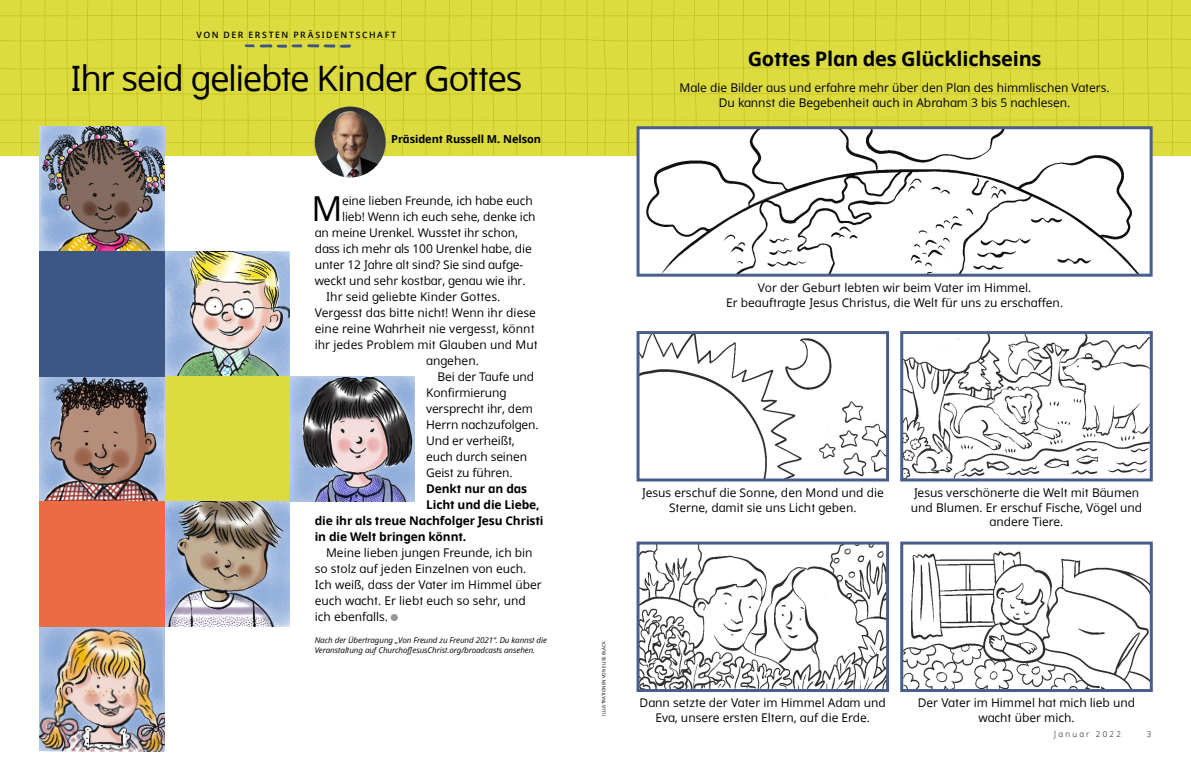
<style>
.page{position:relative;width:1191px;height:774px;background:#fff}
.page>*{position:absolute;margin:0;border:0;box-sizing:border-box;transform-origin:0 0}
.t1{font:35px "Dots Solidlds Lat";letter-spacing:-.04em;color:#000}
.ARTCL_para_first{font:34.4px "Dots Solidlds Lat";color:#000}
.t2{font:700 20px "Dots Solidlds Lat";letter-spacing:-.01em;color:#000}
.ARTCL_para{font:12px/16px "Dots Solidlds Lat";color:#000}
.Panel_captions{font:12px/14.9px "Dots Solidlds Lat";color:#000;text-align:center}
.ARTCL_para_first-2{font:12px "Dots Solidlds Lat";letter-spacing:-.01em;color:#000}
.TOPIC-1_para_first_n{font:12px/14.5px "Dots Solidlds Lat";color:#000;text-align:center}
.ARTCL_para-2{font:700 12px "Dots Solidlds Lat";letter-spacing:-.01em;color:#000}
.ARTCL-BY_para_first{font:700 11px "Dots Solidlds Lat";letter-spacing:-.005em;color:#000}
.t3{font:600 8.8px "Dots Solidlds Lat";letter-spacing:.18em;color:#000}
.t4{font:italic 8px/10px "Dots Solidlds Lat";letter-spacing:-.01em;color:#000}
.t5{font:300 8px "Dots Solidlds Lat";letter-spacing:.28em;color:#000}
.FIGimg-CRDT_para{font:4.5px "Dots Solidlds Lat";color:#000}
.s1{font-family:"Ding P Ilds Dpi";font-size:10px;color:#969798}
</style>
<div class="page">
<svg style="left:395px;top:0;width:403px;height:156px;background:#dad93c"></svg>
<svg style="left:0;top:0;width:395px;height:156px;background:#dad93c"></svg>
<svg style="left:798px;top:0;width:393px;height:156px;background:#dad93c"></svg>
<img style="left:315px;top:107px;width:71px;height:70px;border-radius:35px">
<img style="left:640px;top:335px;width:245px;height:142px">
<div style="left:636px;top:331px;width:253px;height:150px;border:3px solid #485f8c"></div>
<img style="left:904px;top:335px;width:244px;height:142px">
<div style="left:900px;top:331px;width:252px;height:150px;border:3px solid #485f8c"></div>
<img style="left:640px;top:545px;width:245px;height:143px">
<div style="left:636px;top:541px;width:253px;height:151px;border:3px solid #485f8c"></div>
<img style="left:904px;top:551px;width:244px;height:137px">
<div style="left:900px;top:541px;width:252px;height:151px;border:3px solid #485f8c"></div>
<img style="left:165px;top:251px;width:125px;height:125px">
<div style="left:165px;top:376px;width:125px;height:125px;background:#dcdb3f"></div>
<img style="left:165px;top:501px;width:125px;height:125px">
<img style="left:40px;top:126px;width:125px;height:125px">
<img style="left:40px;top:376px;width:125px;height:125px">
<div style="left:40px;top:251px;width:125px;height:125px;background:#3c5786"></div>
<img style="left:40px;top:626px;width:125px;height:125px">
<div style="left:40px;top:501px;width:125px;height:125px;background:#eb6b44"></div>
<img style="left:290px;top:376px;width:125px;height:125px">
<img style="left:640px;top:130px;width:508px;height:143px">
<div style="left:636px;top:126px;width:516px;height:151px;border:3px solid #485f8c"></div>
<svg style="left:244px;top:44px;width:107px;height:4px"></svg>
<p class="t3" style="left:196px;top:29px;width:201px">VON DER ERSTEN PRÄSIDENTSCHAFT</p>
<p class="t1" style="left:70px;top:52px;width:453px">Ihr seid geliebte Kinder Gottes</p>
<p class="ARTCL-BY_para_first" style="left:391px;top:131px;width:151px">Präsident Russell M. Nelson</p>
<p class="ARTCL_para_first" style="left:311px;top:184px;width:33px">M</p>
<p class="ARTCL_para_first-2" style="left:342px;top:192px;width:192px">eine lieben Freunde, ich habe euch</p>
<p class="ARTCL_para_first-2" style="left:342px;top:208px;width:195px">lieb! Wenn ich euch sehe, denke ich</p>
<p class="ARTCL_para_first-2" style="left:315px;top:224px;width:205px">an meine Urenkel. Wusstet ihr schon,</p>
<p class="ARTCL_para_first-2" style="left:315px;top:240px;width:218px">dass ich mehr als 100 Urenkel habe, die</p>
<p class="ARTCL_para_first-2" style="left:315px;top:256px;width:210px">unter 12 Jahre alt sind? Sie sind aufge-</p>
<p class="ARTCL_para_first-2" style="left:315px;top:272px;width:212px">weckt und sehr kostbar, genau wie ihr.</p>
<p class="ARTCL_para" style="left:326px;top:289px;width:176px">Ihr seid geliebte Kinder Gottes.</p>
<p class="ARTCL_para" style="left:315px;top:305px;width:223px">Vergesst das bitte nicht! Wenn ihr diese</p>
<p class="ARTCL_para" style="left:315px;top:321px;width:221px">eine reine Wahrheit nie vergesst, könnt</p>
<p class="ARTCL_para" style="left:315px;top:337px;width:224px">ihr jedes Problem mit Glauben und Mut</p>
<p class="ARTCL_para" style="left:426px;top:353px;width:54px">angehen.</p>
<p class="ARTCL_para" style="left:437px;top:369px;width:98px">Bei der Taufe und</p>
<p class="ARTCL_para" style="left:426px;top:385px;width:82px">Konfirmierung</p>
<p class="ARTCL_para" style="left:426px;top:401px;width:108px">versprecht ihr, dem</p>
<p class="ARTCL_para" style="left:426px;top:417px;width:114px">Herrn nachzufolgen.</p>
<p class="ARTCL_para" style="left:426px;top:433px;width:90px">Und er verheißt,</p>
<p class="ARTCL_para" style="left:426px;top:449px;width:102px">euch durch seinen</p>
<p class="ARTCL_para" style="left:426px;top:465px;width:88px">Geist zu führen.</p>
<p class="ARTCL_para-2" style="left:426px;top:480px;width:102px">Denkt nur an das</p>
<p class="ARTCL_para-2" style="left:426px;top:496px;width:115px">Licht und die Liebe,</p>
<p class="ARTCL_para-2" style="left:315px;top:512px;width:230px">die ihr als treue Nachfolger Jesu Christi</p>
<p class="ARTCL_para-2" style="left:315px;top:528px;width:153px">in die Welt bringen könnt.</p>
<p class="ARTCL_para" style="left:315px;top:545px;width:228px;text-indent:11px">Meine lieben jungen Freunde, ich bin so stolz auf jeden Einzelnen von euch.<br>Ich weiß, dass der Vater im Himmel über euch wacht. Er liebt euch so sehr, und ich ebenfalls. <span class="s1">●</span></p>
<p class="t4" style="left:315px;top:635px;width:234px">Nach der Übertragung „Von Freund zu Freund 2021“. Du kannst die<br>Veranstaltung auf ChurchofJesusChrist.org/broadcasts ansehen.</p>
<p class="t2" style="left:747px;top:44px;width:295px">Gottes Plan des Glücklichseins</p>
<p class="TOPIC-1_para_first_n" style="left:679px;top:81px;width:432px">Male die Bilder aus und erfahre mehr über den Plan des himmlischen Vaters.<br>Du kannst die Begebenheit auch in Abraham 3 bis 5 nachlesen.</p>
<p class="Panel_captions" style="left:726px;top:280px;width:338px">Vor der Geburt lebten wir beim Vater im Himmel.<br>Er beauftragte Jesus Christus, die Welt für uns zu erschaffen.</p>
<p class="Panel_captions" style="left:642px;top:485px;width:243px">Jesus erschuf die Sonne, den Mond und die<br>Sterne, damit sie uns Licht geben.</p>
<p class="Panel_captions" style="left:910px;top:485px;width:233px">Jesus verschönerte die Welt mit Bäumen und Blumen. Er erschuf Fische, Vögel und andere Tiere.</p>
<p class="FIGimg-CRDT_para" style="left:600px;top:716px;width:76px;rotate:-90deg">ILLUSTRATIONEN VON ELISE BLACK</p>
<p class="Panel_captions" style="left:639px;top:695px;width:248px">Dann setzte der Vater im Himmel Adam und<br>Eva, unsere ersten Eltern, auf die Erde.</p>
<p class="Panel_captions" style="left:918px;top:695px;width:219px">Der Vater im Himmel hat mich lieb und wacht über mich.</p>
<p class="t5" style="left:1054px;top:728px;width:68px">Januar 2022</p>
<p class="t5" style="left:1146px;top:728px;width:6px">3</p>
</div>
